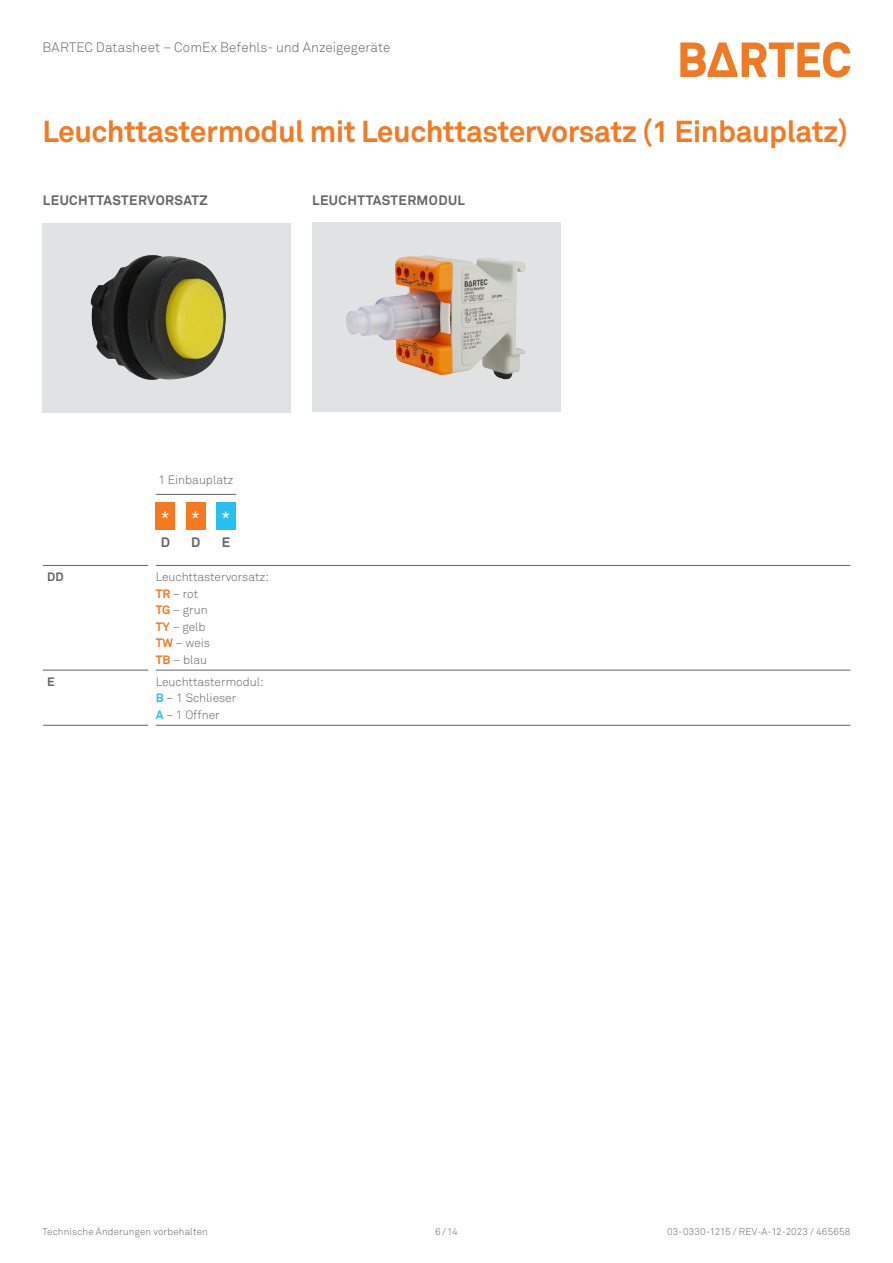
<style>
.page{position:relative;width:893px;height:1263px;background:#fff}
.page>*{position:absolute;margin:0;border:0;box-sizing:border-box;transform-origin:0 0}
.HEADER_04_product{font:700 30px "Akkurat Pro";letter-spacing:-.015em;color:#f47921}
.Copytext_1_Bullets___9_12{font:16.5px "Akkurat Pro";color:#fff}
.t1{font:300 13.5px "Akkurat Pro";letter-spacing:.005em;color:#636366}
.Headline_4___14_18{font:700 13.5px "Akkurat Pro";letter-spacing:.03em;color:#636366}
.Copytext_1__standard____9_12{font:700 13.5px "Akkurat Pro";color:#636366}
.table_7_light{font:300 12px/16.5px "Akkurat Pro";color:#636366}
.Tabelle_Fließtext_-_Regular___8_11{font:700 12px "Akkurat Pro";color:#636366}
.t2{font:300 9.75px "Akkurat Pro";letter-spacing:.015em;color:#636366}
.s1{font-weight:700;color:#f47921}
.s2{font-weight:700;color:#26bff0}
</style>
<div class="page">
<svg style="left:680px;top:42px;width:170px;height:36px"></svg>
<div style="left:43px;top:224px;width:248px;height:189px;background:#e1e2e4"></div>
<div style="left:312px;top:223px;width:248px;height:189px;background:#e1e2e4"></div>
<div style="left:216px;top:503px;width:20px;height:27px;background:#26bff0"></div>
<div style="left:156px;top:503px;width:19px;height:27px;background:#f47921"></div>
<div style="left:186px;top:503px;width:19px;height:27px;background:#f47921"></div>
<hr style="left:43px;top:565px;width:105px;height:1px;background:#636366">
<hr style="left:156px;top:565px;width:694px;height:1px;background:#636366">
<hr style="left:43px;top:670px;width:105px;height:1px;background:#636366">
<hr style="left:156px;top:670px;width:694px;height:1px;background:#636366">
<hr style="left:43px;top:725px;width:105px;height:1px;background:#636366">
<hr style="left:156px;top:725px;width:694px;height:1px;background:#636366">
<hr style="left:156px;top:494px;width:80px;height:1px;background:#636366">
<img style="left:91px;top:255px;width:135px;height:125px">
<img style="left:346px;top:255px;width:180px;height:125px">
<p class="t1" style="left:43px;top:39px;width:349px">BARTEC Datasheet – ComEx Befehls- und Anzeigegeräte</p>
<p class="HEADER_04_product" style="left:43px;top:112px;width:807px">Leuchttastermodul mit Leuchttastervorsatz (1 Einbauplatz)</p>
<p class="Headline_4___14_18" style="left:43px;top:191px;width:166px">LEUCHTTASTERVORSATZ</p>
<p class="Headline_4___14_18" style="left:312px;top:191px;width:154px">LEUCHTTASTERMODUL</p>
<p class="table_7_light" style="left:158px;top:471px;width:76px">1 Einbauplatz</p>
<p class="Copytext_1_Bullets___9_12" style="left:161px;top:507px;width:10px">*</p>
<p class="Copytext_1__standard____9_12" style="left:161px;top:533px;width:11px">D</p>
<p class="Copytext_1_Bullets___9_12" style="left:191px;top:507px;width:10px">*</p>
<p class="Copytext_1__standard____9_12" style="left:191px;top:533px;width:11px">D</p>
<p class="Copytext_1_Bullets___9_12" style="left:222px;top:507px;width:10px">*</p>
<p class="Copytext_1__standard____9_12" style="left:222px;top:533px;width:10px">E</p>
<p class="Tabelle_Fließtext_-_Regular___8_11" style="left:47px;top:570px;width:18px">DD</p>
<p class="table_7_light" style="left:156px;top:569px;width:115px">Leuchttastervorsatz:<br><span class="s1">TR</span> – rot</p>
<p class="table_7_light" style="left:156px;top:602px;width:53px"><span class="s1">TG</span> – grun</p>
<p class="table_7_light" style="left:156px;top:618px;width:51px"><span class="s1">TY</span> – gelb</p>
<p class="table_7_light" style="left:156px;top:635px;width:56px"><span class="s1">TW</span> – weis</p>
<p class="table_7_light" style="left:156px;top:651px;width:53px"><span class="s1">TB</span> – blau</p>
<p class="Tabelle_Fließtext_-_Regular___8_11" style="left:47px;top:674px;width:9px">E</p>
<p class="table_7_light" style="left:156px;top:673px;width:109px">Leuchttastermodul:</p>
<p class="table_7_light" style="left:156px;top:690px;width:82px"><span class="s2">B</span> – 1 Schlieser</p>
<p class="table_7_light" style="left:156px;top:706px;width:65px"><span class="s2">A</span> – 1 Offner</p>
<p class="t2" style="left:43px;top:1226px;width:167px">Technische Änderungen vorbehalten</p>
<p class="t2" style="left:667px;top:1226px;width:185px">03-0330-1215 / REV-A-12-2023 / 465658</p>
<p class="t2" style="left:435px;top:1226px;width:24px">6/14</p>
</div>
